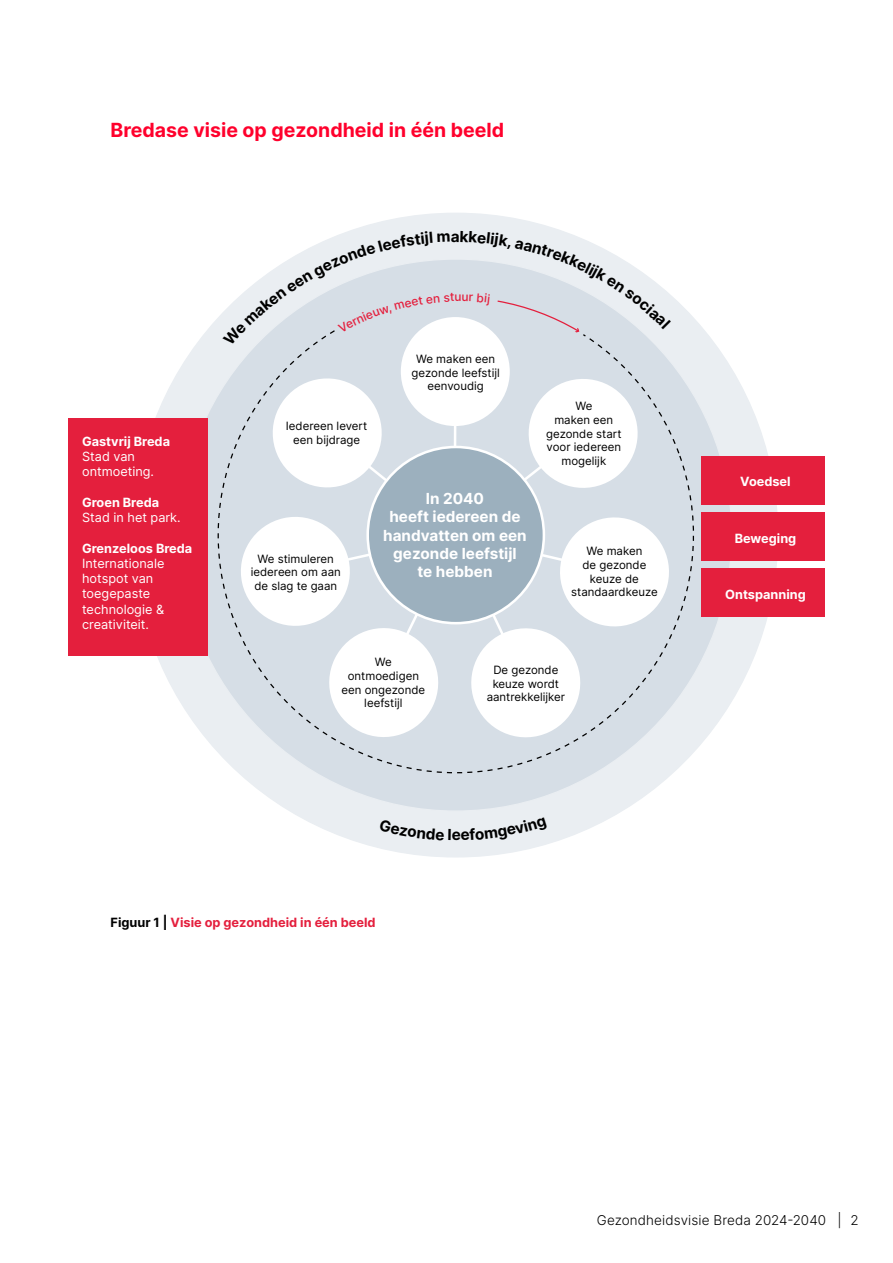
<style>
.page{position:relative;width:893px;height:1263px;background:#fff}
.page>*{position:absolute;margin:0;border:0;box-sizing:border-box;transform-origin:0 0}
._03_Hoofdstuk_ROOD_2024{font:700 19.5px "Inter";color:#ff002c}
.t1{font:700 15.3px/18.3px "Inter";color:#fff;text-align:center}
.t2{font:700 15.3px "Inter";color:#000}
.t3{font:300 13.5px "Inter";letter-spacing:.01em;color:#000}
.t4{font:12.75px/15.3px "Inter";color:#fff}
.P_fotobijschrift{font:700 12.75px "Inter";color:#e41f3d}
.t5{font:700 12.75px "Inter";color:#fff}
.t6{font:11.4px/13.8px "Inter";color:#000;text-align:center}
.s1{font-weight:700}
.s2{color:#000}
</style>
<div class="page">
<div style="left:134px;top:213px;width:644px;height:644px;background:#eaeef2;border-radius:50%"></div>
<svg style="left:188px;top:312px;width:536px;height:491px"></svg>
<div style="left:68px;top:418px;width:140px;height:238px;background:#e41f3d"></div>
<div style="left:701px;top:457px;width:124px;height:48px;background:#e41f3d"></div>
<div style="left:701px;top:513px;width:124px;height:48px;background:#e41f3d"></div>
<div style="left:701px;top:569px;width:124px;height:48px;background:#e41f3d"></div>
<svg style="left:223px;top:231px;width:451px;height:514px;background:#dee5ea"></svg>
<h1 class="_03_Hoofdstuk_ROOD_2024" style="left:111px;top:115px;width:395px">Bredase visie op gezondheid in één beeld</h1>
<p class="t4" style="left:82px;top:433px;width:89px"><span class="s1">Gastvrij Breda<br></span>Stad van ontmoeting.</p>
<p class="t4" style="left:82px;top:494px;width:100px"><span class="s1">Groen Breda<br></span>Stad in het park.</p>
<p class="t4" style="left:82px;top:540px;width:112px"><span class="s1">Grenzeloos Breda<br></span>Internationale hotspot van toegepaste technologie &amp; creativiteit.</p>
<p class="t6" style="left:286px;top:418px;width:83px">Iedereen levert een bijdrage</p>
<p class="t6" style="left:412px;top:352px;width:90px">We maken een gezonde leefstijl eenvoudig</p>
<p class="t6" style="left:251px;top:551px;width:92px">We stimuleren iedereen om aan de slag te gaan</p>
<p class="t1" style="left:383px;top:489px;width:145px">In 2040<br>heeft iedereen de handvatten om een gezonde leefstijl<br>te hebben</p>
<p class="t6" style="left:546px;top:399px;width:77px">We<br>maken een gezonde start voor iedereen mogelijk</p>
<p class="t6" style="left:571px;top:544px;width:88px">We maken<br>de gezonde keuze de standaardkeuze</p>
<p class="t6" style="left:342px;top:655px;width:85px">We ontmoedigen een ongezonde leefstijl</p>
<p class="t6" style="left:487px;top:663px;width:80px">De gezonde keuze wordt aantrekkelijker</p>
<p class="t2" style="left:452px;top:823px;width:11px">e</p>
<p class="P_fotobijschrift" style="left:111px;top:913px;width:267px"><span class="s2">Figuur 1 |</span> Visie op gezondheid in één beeld</p>
<p class="t5" style="left:740px;top:472px;width:52px">Voedsel</p>
<p class="t5" style="left:735px;top:528px;width:63px">Beweging</p>
<p class="t5" style="left:725px;top:585px;width:82px">Ontspanning</p>
<p class="t3" style="left:597px;top:1211px;width:263px">Gezondheidsvisie Breda 2024-2040 | 2</p>
</div>
